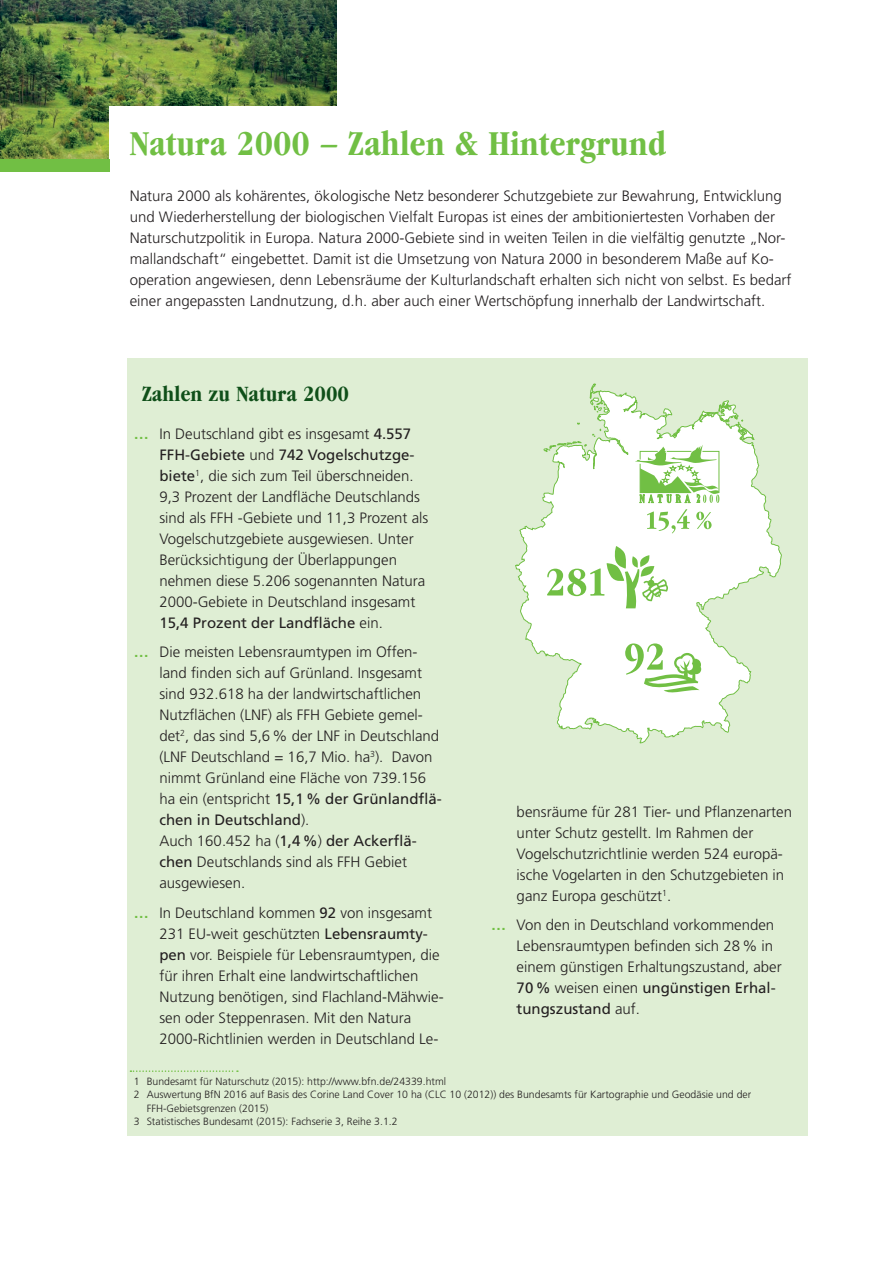
<style>
.page{position:relative;width:893px;height:1263px;background:#fff}
.page>*{position:absolute;margin:0;border:0;box-sizing:border-box;transform-origin:0 0}
.t1{font:36px "Garam ITCSB Bol Con";color:#71bf44}
.t2{font:22.5px "Garam ITCSB Bol Con";color:#0f4f19}
.t3{font:300 15px/21px "Frutiger LT Std";color:#231f20}
.Footnote_text{font:300 10.5px/13.5px "Frutiger LT Std";color:#231f20}
.s1{font-weight:700;color:#71bf44}
.s2{font-weight:400}
</style>
<div class="page">
<img style="left:0;top:0;width:337px;height:159px">
<div style="left:109px;top:106px;width:584px;height:74px;background:#fff"></div>
<div style="left:128px;top:359px;width:680px;height:777px;background:#dfeed4"></div>
<svg style="left:130px;top:1070px;width:108px;height:2px"></svg>
<div style="left:0;top:159px;width:109px;height:13px;background:#71bf44"></div>
<svg style="left:515px;top:383px;width:267px;height:360px"></svg>
<svg style="left:590px;top:397px;width:15px;height:15px"></svg>
<svg style="left:544px;top:423px;width:57px;height:29px"></svg>
<svg style="left:647px;top:509px;width:65px;height:24px;background:#def0d4"></svg>
<svg style="left:635px;top:400px;width:119px;height:103px"></svg>
<svg style="left:625px;top:643px;width:76px;height:53px;background:#d4ebc6"></svg>
<svg style="left:547px;top:546px;width:121px;height:62px;background:#ddefd2"></svg>
<h1 class="t1" style="left:130px;top:126px;width:538px">Natura 2000 – Zahlen &amp; Hintergrund</h1>
<p class="t3" style="left:130px;top:186px;width:663px">Natura 2000 als kohärentes, ökologische Netz besonderer Schutzgebiete zur Bewahrung, Entwicklung und Wiederherstellung der biologischen Vielfalt Europas ist eines der ambitioniertesten Vorhaben der Naturschutzpolitik in Europa. Natura 2000-Gebiete sind in weiten Teilen in die vielfältig genutzte „Nor&shy;mallandschaft“ eingebettet. Damit ist die Umsetzung von Natura 2000 in besonderem Maße auf Ko&shy;operation angewiesen, denn Lebensräume der Kulturlandschaft erhalten sich nicht von selbst. Es bedarf einer angepassten Landnutzung, d.h. aber auch einer Wertschöpfung innerhalb der Landwirtschaft.</p>
<p class="t2" style="left:142px;top:382px;width:209px">Zahlen zu Natura 2000</p>
<p class="t3" style="left:159px;top:423px;width:270px;text-indent:-26px"><span class="s1">…</span> In Deutschland gibt es insgesamt <span class="s2">4.557<br>FFH-Gebiete</span> und <span class="s2">742 Vogelschutzge&shy;biete</span><sup>1</sup>, die sich zum Teil überschneiden.<br>9,3 Prozent der Landfläche Deutschlands sind als FFH -Gebiete und 11,3 Prozent als Vogelschutzgebiete ausgewiesen. Unter Berücksichtigung der Überlappungen nehmen diese 5.206 sogenannten Natura 2000-Gebiete in Deutschland insgesamt <span class="s2">15,4 Prozent der Landfläche</span> ein.</p>
<p class="t3" style="left:159px;top:642px;width:284px;text-indent:-26px"><span class="s1">…</span> Die meisten Lebensraumtypen im Offen&shy;land finden sich auf Grünland. Insgesamt sind 932.618 ha der landwirtschaftlichen Nutzflächen (LNF) als FFH Gebiete gemel&shy;det<sup>2</sup>, das sind 5,6 % der LNF in Deutschland (LNF Deutschland = 16,7 Mio. ha<sup>3</sup>). Davon nimmt Grünland eine Fläche von 739.156 ha ein (entspricht <span class="s2">15,1 % der Grünlandflä&shy;chen in Deutschland</span>).<br>Auch 160.452 ha (<span class="s2">1,4 %</span>) <span class="s2">der Ackerflä&shy;chen</span> Deutschlands sind als FFH Gebiet ausgewiesen.</p>
<p class="t3" style="left:159px;top:902px;width:286px;text-indent:-26px"><span class="s1">…</span> In Deutschland kommen <span class="s2">92</span> von insgesamt 231 EU-weit geschützten <span class="s2">Lebensraumty&shy;pen</span> vor. Beispiele für Lebensraumtypen, die für ihren Erhalt eine landwirtschaftlichen Nutzung benötigen, sind Flachland-Mähwie&shy;sen oder Steppenrasen. Mit den Natura 2000-Richtlinien werden in Deutschland Le-</p>
<p class="t3" style="left:517px;top:801px;width:277px">bensräume für 281 Tier- und Pflanzenarten unter Schutz gestellt. Im Rahmen der Vogelschutzrichtlinie werden 524 europä&shy;ische Vogelarten in den Schutzgebieten in ganz Europa geschützt<sup>1</sup>.</p>
<p class="t3" style="left:517px;top:915px;width:267px;text-indent:-26px"><span class="s1">…</span> Von den in Deutschland vorkommenden Lebensraumtypen befinden sich 28 % in einem günstigen Erhaltungszustand, aber <span class="s2">70 %</span> weisen einen <span class="s2">ungünstigen Erhal&shy;tungszustand</span> auf.</p>
<p class="Footnote_text" style="left:134px;top:1074px;width:314px">1 Bundesamt für Naturschutz (2015): http://www.bfn.de/24339.html</p>
<p class="Footnote_text" style="left:147px;top:1088px;width:606px;text-indent:-13px">2 Auswertung BfN 2016 auf Basis des Corine Land Cover 10 ha (CLC 10 (2012)) des Bundesamts für Kartographie und Geodäsie und der<br>FFH-Gebietsgrenzen (2015)</p>
<p class="Footnote_text" style="left:134px;top:1115px;width:265px">3 Statistisches Bundesamt (2015): Fachserie 3, Reihe 3.1.2</p>
</div>
